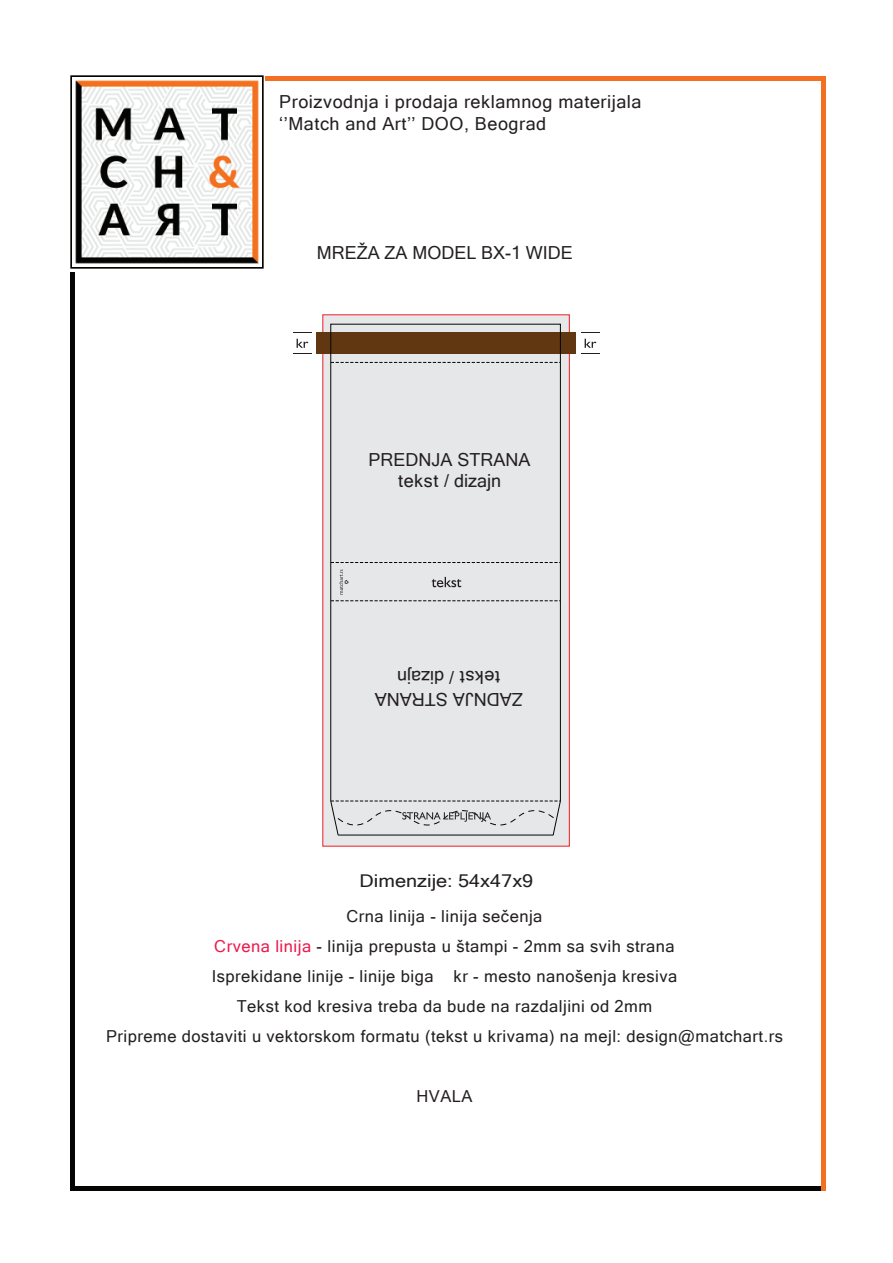
<style>
.page{position:relative;width:893px;height:1263px;background:#fff}
.page>*{position:absolute;margin:0;border:0;box-sizing:border-box;transform-origin:0 0}
.t1{font:18px/21.6px "Microsoft Sans Serif";color:#231f20;text-align:center}
.t2{font:18px/21.6px "Microsoft Sans Serif";letter-spacing:.03em;color:#231f20}
.t3{font:17.55px "Microsoft Sans Serif";color:#231f20;scale:1.13 1}
.t4{font:16.5px/30px "Microsoft Sans Serif";letter-spacing:.03em;color:#231f20;text-align:center}
.s1{color:#ed194d}
</style>
<div class="page">
<div style="left:322px;top:314px;width:248px;height:532px;background:#e6e7e9;border:1px solid #ee1d23"></div>
<div style="left:317px;top:333px;width:259px;height:21px;background:#603711"></div>
<svg style="left:581px;top:338px;width:19px;height:16px"></svg>
<svg style="left:293px;top:338px;width:19px;height:16px"></svg>
<svg style="left:330px;top:323px;width:231px;height:513px"></svg>
<svg style="left:331px;top:562px;width:229px;height:1px"></svg>
<svg style="left:331px;top:362px;width:229px;height:1px"></svg>
<svg style="left:331px;top:801px;width:229px;height:34px"></svg>
<svg style="left:331px;top:569px;width:229px;height:32px"></svg>
<img style="left:70px;top:75px;width:197px;height:194px">
<hr style="left:71px;top:272px;width:4px;height:916px;background:#050504">
<hr style="left:71px;top:1186px;width:755px;height:4px;background:#050504">
<hr style="left:822px;top:76px;width:4px;height:1115px;background:#f37023">
<hr style="left:265px;top:76px;width:560px;height:4px;background:#f37023">
<p class="t2" style="left:279px;top:91px;width:364px">Proizvodnja i prodaja reklamnog materijala ‘’Match and Art’’ DOO, Beograd</p>
<p class="t1" style="left:317px;top:241px;width:258px">MREŽA ZA MODEL BX-1 WIDE</p>
<p class="t1" style="left:369px;top:448px;width:163px">PREDNJA STRANA tekst / dizajn</p>
<p class="t1" style="left:523px;top:710px;width:149px;rotate:-180deg">ZADNJA STRANA tekst / dizajn</p>
<p class="t3" style="left:360px;top:870px;width:155px">Dimenzije: 54x47x9</p>
<p class="t4" style="left:106px;top:901px;width:678px">Crna linija - linija sečenja<br><span class="s1">Crvena linija</span> - linija prepusta u štampi - 2mm sa svih strana<br>Isprekidane linije - linije biga kr - mesto nanošenja kresiva<br>Tekst kod kresiva treba da bude na razdaljini od 2mm<br>Pripreme dostaviti u vektorskom formatu (tekst u krivama) na mejl: design@matchart.rs</p>
<p class="t4" style="left:416px;top:1081px;width:58px">HVALA</p>
</div>
